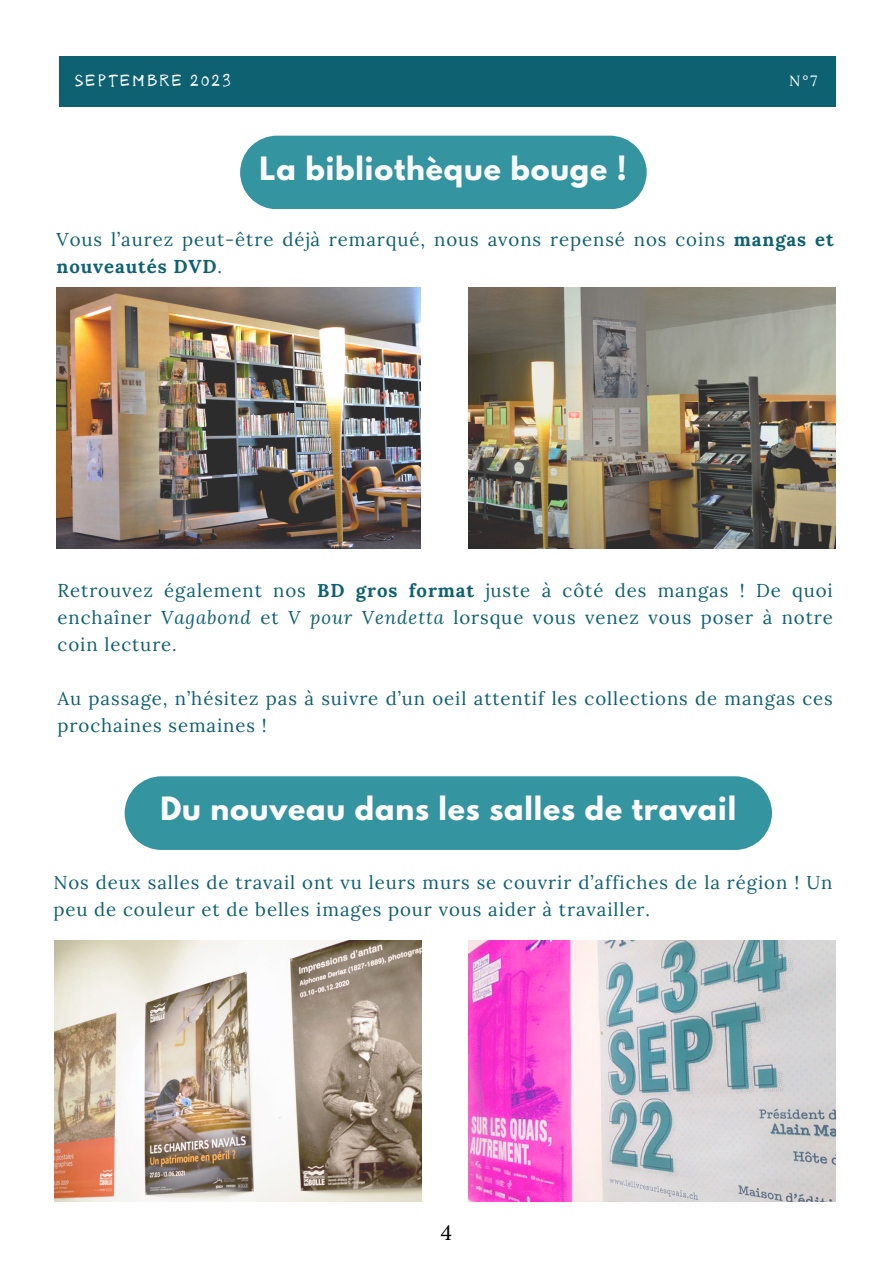
<style>
.page{position:relative;width:893px;height:1264px;background:#fff}
.page>*{position:absolute;margin:0;border:0;box-sizing:border-box;transform-origin:0 0}
.t1{font:700 28.5px "League Spartan";letter-spacing:.03em;color:#fff}
.t2{font:700 28.5px "League Spartan";letter-spacing:.03em;color:#fafdfd}
.t3{font:20.7px "Lora";color:#000}
.t4{font:18.6px/27px "Lora";letter-spacing:.05em;color:#0e6171}
.t5{font:14.85px "nagayama kai";letter-spacing:.14em;color:#fff}
.t6{font:14.85px "Lora";color:#fff}
.s1{font-weight:700}
.s2{font-style:italic}
</style>
<div class="page">
<div style="left:59px;top:56px;width:776px;height:51px;background:#0e6171"></div>
<div style="left:240px;top:136px;width:406px;height:73px;background:#3494a0"></div>
<div style="left:125px;top:776px;width:647px;height:74px;background:#3494a0"></div>
<img style="left:468px;top:288px;width:367px;height:261px">
<img style="left:56px;top:288px;width:364px;height:261px">
<img style="left:54px;top:940px;width:367px;height:261px">
<img style="left:468px;top:940px;width:367px;height:261px">
<p class="t5" style="left:75px;top:73px;width:157px">SEPTEMBRE 2023</p>
<p class="t6" style="left:789px;top:71px;width:30px">N°7</p>
<p class="t2" style="left:259px;top:154px;width:369px">La bibliothèque bouge !</p>
<p class="t4" style="left:57px;top:225px;width:778px">Vous l’aurez peut-être déjà remarqué, nous avons repensé nos coins <span class="s1">mangas et nouveautés DVD</span>.</p>
<p class="t4" style="left:58px;top:576px;width:776px;text-align:justify">Retrouvez également nos <span class="s1">BD gros format</span> juste à côté des mangas ! De quoi enchaîner <span class="s2">Vagabond</span> et <span class="s2">V pour Vendetta</span> lorsque vous venez vous poser à notre coin lecture.</p>
<p class="t4" style="left:58px;top:684px;width:776px">Au passage, n’hésitez pas à suivre d’un oeil attentif les collections de mangas ces prochaines semaines !</p>
<p class="t1" style="left:160px;top:794px;width:577px">Du nouveau dans les salles de travail</p>
<p class="t4" style="left:53px;top:869px;width:780px">Nos deux salles de travail ont vu leurs murs se couvrir d’affiches de la région ! Un peu de couleur et de belles images pour vous aider à travailler.</p>
<p class="t3" style="left:440px;top:1218px;width:13px">4</p>
</div>
